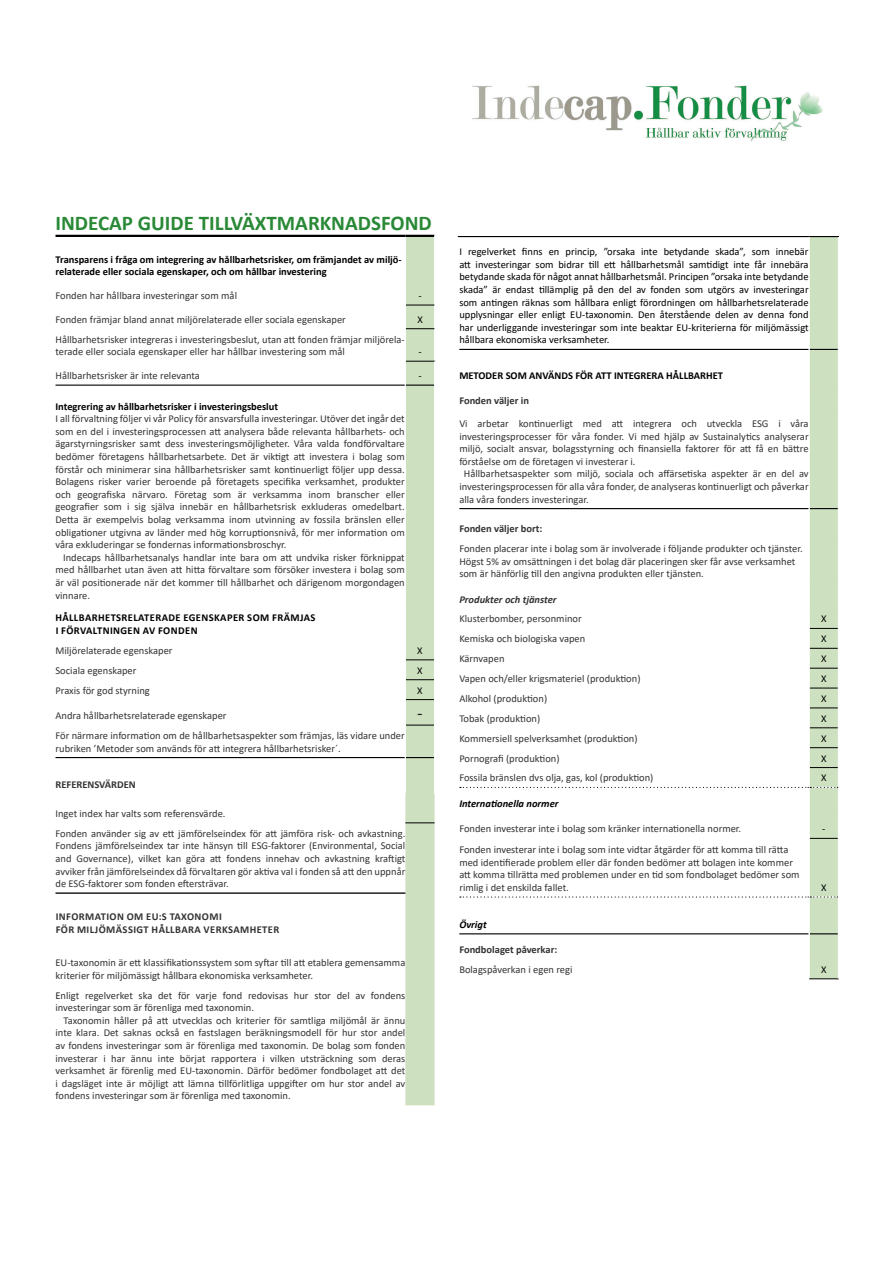
<style>
.page{position:relative;width:893px;height:1263px;background:#fff}
.page>*{position:absolute;margin:0;border:0;box-sizing:border-box;transform-origin:0 0}
.t1{font:700 21px "Calibri";color:#298936}
.t2{font:18px "Calibri";color:#231f20}
.t3{font:10.5px/12.6px "Calibri";color:#333}
.t4{font:10.5px/12.6px "Calibri";color:#000;text-align:justify}
.t5{font:700 10.5px/12.6px "Calibri";color:#000}
.t6{font:700 10.5px "Calibri";color:#333}
.t7{font:700 10.5px "Calibri";letter-spacing:.04em;color:#000}
.t8{font:700 10.5px "Calibri";letter-spacing:.04em;color:#333}
.t9{font:italic 700 10.5px "Calibri";color:#000}
.t10{font:italic 700 10.5px "Calibri";color:#333}
.s1{color:#231f20}
</style>
<div class="page">
<hr style="left:56px;top:892px;width:349px;height:2px;background:#231f20">
<hr style="left:56px;top:235px;width:349px;height:2px;background:#000">
<hr style="left:405px;top:235px;width:29px;height:2px;background:#000">
<hr style="left:56px;top:385px;width:349px;height:1px;background:#000">
<hr style="left:56px;top:757px;width:349px;height:1px;background:#000">
<svg style="left:405px;top:236px;width:30px;height:869px;background:#d1e2c6"></svg>
<hr style="left:405px;top:725px;width:1px;height:32px;background:#fff">
<hr style="left:434px;top:725px;width:1px;height:32px;background:#fff">
<hr style="left:405px;top:757px;width:1px;height:36px;background:#fff">
<hr style="left:434px;top:757px;width:1px;height:37px;background:#fff">
<hr style="left:458px;top:236px;width:351px;height:1px;background:#000">
<hr style="left:809px;top:236px;width:30px;height:1px;background:#000">
<hr style="left:459px;top:349px;width:350px;height:1px;background:#000">
<hr style="left:459px;top:508px;width:350px;height:1px;background:#000">
<hr style="left:459px;top:933px;width:350px;height:1px;background:#000">
<svg style="left:460px;top:237px;width:379px;height:742px"></svg>
<img style="left:472px;top:85px;width:351px;height:57px">
<p class="t1" style="left:56px;top:208px;width:378px">INDECAP GUIDE TILLVÄXTMARKNADSFOND</p>
<p class="t5" style="left:56px;top:253px;width:348px">Transparens i fråga om integrering av hållbarhetsrisker, om främjandet av miljö&shy;relaterade eller sociala egenskaper, och om hållbar investering</p>
<p class="t3" style="left:56px;top:289px;width:183px">Fonden har hållbara investeringar som mål</p>
<p class="t4" style="left:419px;top:289px;width:5px">-</p>
<p class="t3" style="left:56px;top:313px;width:292px">Fonden främjar bland annat miljörelaterade eller sociala egenskaper</p>
<p class="t4" style="left:417px;top:313px;width:7px">X</p>
<p class="t3" style="left:56px;top:333px;width:351px">Hållbarhetsrisker integreras i investeringsbeslut, utan att fonden främjar miljörela&shy;terade eller sociala egenskaper eller har hållbar investering som mål</p>
<p class="t4" style="left:419px;top:345px;width:5px">-</p>
<p class="t3" style="left:56px;top:369px;width:146px">Hållbarhetsrisker är inte relevanta</p>
<p class="t4" style="left:418px;top:369px;width:5px">-</p>
<p class="t5" style="left:56px;top:400px;width:224px">Integrering av hållbarhetsrisker i investeringsbeslut</p>
<p class="t3" style="left:56px;top:412px;width:351px;text-align:justify">I all förvaltning följer vi vår Policy för ansvarsfulla investeringar. Utöver det ingår det som en del i investeringsprocessen att analysera både relevanta hållbarhets- och ägarstyrningsrisker samt dess investeringsmöjligheter. Våra valda fondförvaltare bedömer företagens hållbarhetsarbete. Det är viktigt att investera i bolag som förstår och minimerar sina hållbarhetsrisker samt kontinuerligt följer upp dessa.<br>Bolagens risker varier beroende på företagets specifika verksamhet, produkter och geografiska närvaro. Företag som är verksamma inom branscher eller geografier som i sig själva innebär en hållbarhetsrisk exkluderas omedelbart.<br>Detta är exempelvis bolag verksamma inom utvinning av fossila bränslen eller obligationer utgivna av länder med hög korruptionsnivå, för mer information om våra exkluderingar se fondernas informationsbroschyr.</p>
<p class="t3" style="left:56px;top:551px;width:351px;text-align:justify;text-indent:8px">Indecaps hållbarhetsanalys handlar inte bara om att undvika risker förknippat med hållbarhet utan även att hitta förvaltare som försöker investera i bolag som är väl positionerade när det kommer till hållbarhet och därigenom morgondagen vinnare.</p>
<p class="t7" style="left:56px;top:610px;width:261px">HÅLLBARHETSRELATERADE EGENSKAPER SOM FRÄMJAS</p>
<p class="t7" style="left:56px;top:623px;width:143px">I FÖRVALTNINGEN AV FONDEN</p>
<p class="t3" style="left:56px;top:644px;width:119px">Miljörelaterade egenskaper</p>
<p class="t4" style="left:417px;top:644px;width:7px">X</p>
<p class="t3" style="left:56px;top:664px;width:83px">Sociala egenskaper</p>
<p class="t4" style="left:417px;top:664px;width:7px">X</p>
<p class="t3" style="left:56px;top:683px;width:96px">Praxis för god styrning</p>
<p class="t4" style="left:417px;top:683px;width:7px">X</p>
<p class="t3" style="left:56px;top:709px;width:173px">Andra hållbarhetsrelaterade egenskaper</p>
<p class="t2" style="left:417px;top:701px;width:7px">-</p>
<p class="t3" style="left:56px;top:729px;width:351px">För närmare information om de hållbarhetsaspekter som främjas, läs vidare under rubriken ’Metoder som används för att integrera hållbarhetsrisker´.</p>
<p class="t6" style="left:56px;top:777px;width:82px">REFERENSVÄRDEN</p>
<p class="t3" style="left:56px;top:807px;width:172px">Inget index har valts som referensvärde.</p>
<p class="t3" style="left:56px;top:827px;width:351px;text-align:justify">Fonden använder sig av ett jämförelseindex för att jämföra risk- och avkastning.<br>Fondens jämförelseindex tar inte hänsyn till ESG-faktorer (Environmental, Social and Governance), vilket kan göra att fondens innehav och avkastning kraftigt avviker från jämförelseindex då förvaltaren gör aktiva val i fonden så att den uppnår de ESG-faktorer som fonden eftersträvar.</p>
<p class="t8" style="left:56px;top:909px;width:168px">INFORMATION OM EU:S TAXONOMI</p>
<p class="t8" style="left:56px;top:922px;width:225px">FÖR MILJÖMÄSSIGT HÅLLBARA VERKSAMHETER</p>
<p class="t3" style="left:56px;top:956px;width:351px">EU-taxonomin är ett klassifikationssystem som syftar till att etablera gemensamma kriterier för miljömässigt hållbara ekonomiska verksamheter.</p>
<p class="t3" style="left:56px;top:988px;width:351px"><span class="s1">E</span>nligt regelverket ska det för varje fond redovisas hur stor del av fondens investeringar som är förenliga med taxonomin.</p>
<p class="t3" style="left:56px;top:1014px;width:351px;text-align:justify;text-indent:8px">Taxonomin håller på att utvecklas och kriterier för samtliga miljömål är ännu inte klara. Det saknas också en fastslagen beräkningsmodell för hur stor andel av fondens investeringar som är förenliga med taxonomin. De bolag som fonden investerar i har ännu inte börjat rapportera i vilken utsträckning som deras verksamhet är förenlig med EU-taxonomin. Därför bedömer fondbolaget att det i dagsläget inte är möjligt att lämna tillförlitliga uppgifter om hur stor andel av fondens investeringar som är förenliga med taxonomin.</p>
<p class="t4" style="left:459px;top:245px;width:351px">I regelverket finns en princip, ”orsaka inte betydande skada”, som innebär att investeringar som bidrar till ett hållbarhetsmål samtidigt inte får innebära betydande skada för något annat hållbarhetsmål. Principen ”orsaka inte betydande skada” är endast tillämplig på den del av fonden som utgörs av investeringar som antingen räknas som hållbara enligt förordningen om hållbarhetsrelaterade upplysningar eller enligt EU-taxonomin. Den återstående delen av denna fond har underliggande investeringar som inte beaktar EU-kriterierna för miljömässigt hållbara ekonomiska verksamheter.</p>
<p class="t5" style="left:459px;top:369px;width:265px">METODER SOM ANVÄNDS FÖR ATT INTEGRERA HÅLLBARHET</p>
<p class="t6" style="left:459px;top:393px;width:71px">Fonden väljer in</p>
<p class="t3" style="left:459px;top:417px;width:351px;text-align:justify">Vi arbetar kontinuerligt med att integrera och utveckla ESG i våra investeringsprocesser för våra fonder. Vi med hjälp av Sustainalytics analyserar miljö, socialt ansvar, bolagsstyrning och finansiella faktorer för att få en bättre förståelse om de företagen vi investerar i.</p>
<p class="t3" style="left:459px;top:467px;width:351px;text-align:justify;text-indent:5px">Hållbarhetsaspekter som miljö, sociala och affärsetiska aspekter är en del av investeringsprocessen för alla våra fonder, de analyseras kontinuerligt och påverkar alla våra fonders investeringar.</p>
<p class="t6" style="left:459px;top:521px;width:85px">Fonden väljer bort:</p>
<p class="t3" style="left:459px;top:542px;width:345px">Fonden placerar inte i bolag som är involverade i följande produkter och tjänster.<br>Högst 5% av omsättningen i det bolag där placeringen sker får avse verksamhet som är hänförlig till den angivna produkten eller tjänsten.</p>
<p class="t10" style="left:459px;top:592px;width:99px">Produkter och tjänster</p>
<p class="t3" style="left:459px;top:612px;width:124px">Klusterbomber, personminor</p>
<p class="t4" style="left:821px;top:612px;width:7px">X</p>
<p class="t3" style="left:459px;top:632px;width:127px">Kemiska och biologiska vapen</p>
<p class="t4" style="left:821px;top:632px;width:7px">X</p>
<p class="t3" style="left:459px;top:652px;width:47px">Kärnvapen</p>
<p class="t4" style="left:821px;top:652px;width:7px">X</p>
<p class="t3" style="left:459px;top:672px;width:183px">Vapen och/eller krigsmateriel (produktion)</p>
<p class="t4" style="left:821px;top:672px;width:7px">X</p>
<p class="t3" style="left:459px;top:692px;width:89px">Alkohol (produktion)</p>
<p class="t4" style="left:821px;top:692px;width:7px">X</p>
<p class="t3" style="left:459px;top:712px;width:82px">Tobak (produktion)</p>
<p class="t4" style="left:821px;top:712px;width:7px">X</p>
<p class="t3" style="left:459px;top:732px;width:180px">Kommersiell spelverksamhet (produktion)</p>
<p class="t4" style="left:821px;top:732px;width:7px">X</p>
<p class="t3" style="left:459px;top:751px;width:102px">Pornografi (produktion)</p>
<p class="t4" style="left:821px;top:751px;width:7px">X</p>
<p class="t3" style="left:459px;top:771px;width:196px">Fossila bränslen dvs olja, gas, kol (produktion)</p>
<p class="t4" style="left:821px;top:771px;width:7px">X</p>
<p class="t9" style="left:459px;top:796px;width:101px">Internationella normer</p>
<p class="t3" style="left:459px;top:822px;width:283px">Fonden investerar inte i bolag som kränker internationella normer.</p>
<p class="t4" style="left:822px;top:822px;width:5px">-</p>
<p class="t3" style="left:459px;top:843px;width:342px">Fonden investerar inte i bolag som inte vidtar åtgärder för att komma till rätta med identifierade problem eller där fonden bedömer att bolagen inte kommer att komma tillrätta med problemen under en tid som fondbolaget bedömer som rimlig i det enskilda fallet.</p>
<p class="t4" style="left:821px;top:881px;width:7px">X</p>
<p class="t9" style="left:459px;top:917px;width:29px">Övrigt</p>
<p class="t6" style="left:459px;top:942px;width:100px">Fondbolaget påverkar:</p>
<p class="t3" style="left:459px;top:963px;width:115px">Bolagspåverkan i egen regi</p>
<p class="t4" style="left:821px;top:963px;width:7px">X</p>
</div>
